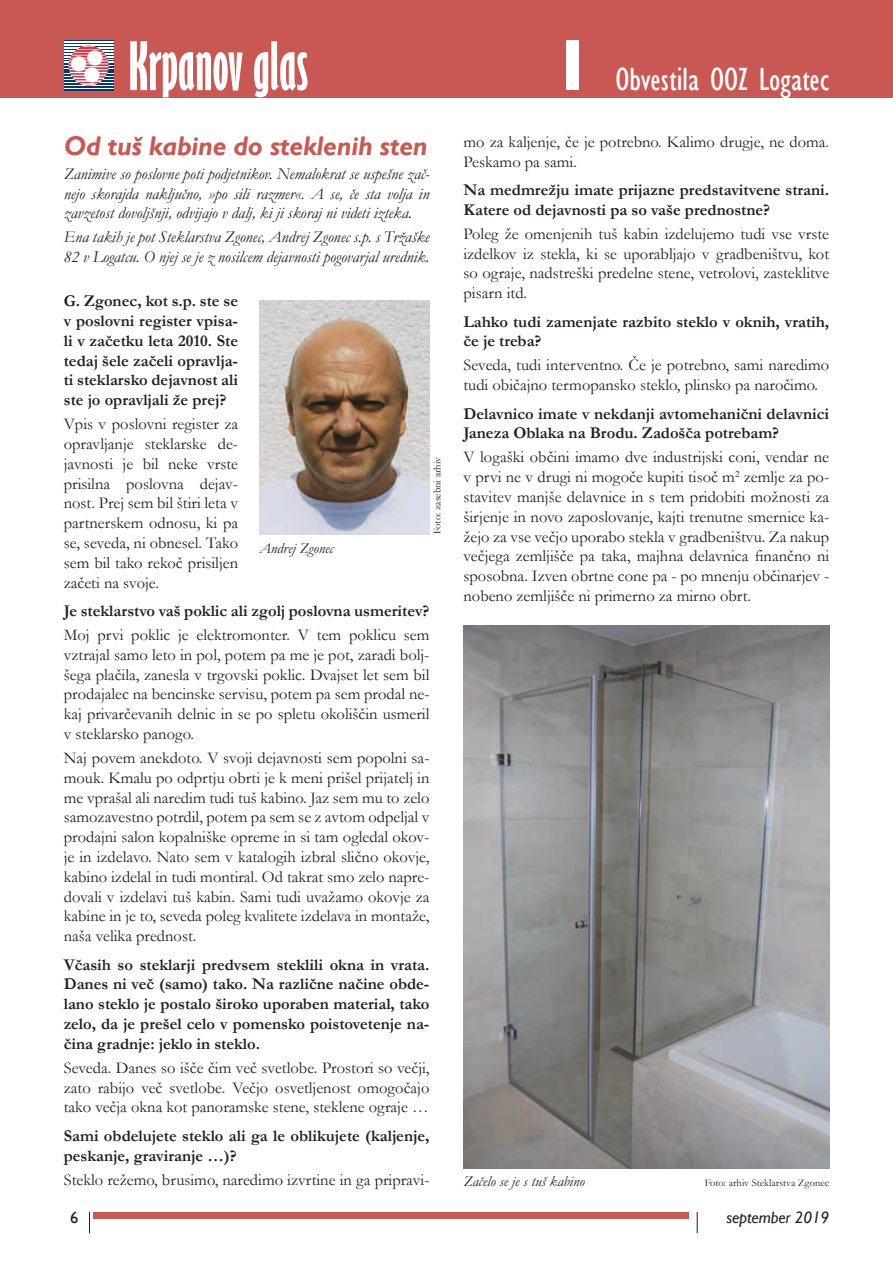
<style>
.page{position:relative;width:893px;height:1263px;background:#fff}
.page>*{position:absolute;margin:0;border:0;box-sizing:border-box;transform-origin:0 0}
.t1{font:700 extra-condensed 61.5px "Gill Sans";color:#fff}
.t2{font:condensed 33px "Gill Sans";color:#fff}
.t3{font:italic 700 27px "Gill Sans";letter-spacing:-.01em;color:#ca5852}
.t4{font:16.5px/19.8px "Garamond";color:#231f20;text-align:justify}
.t5{font:700 16.5px/19.8px "Garamond";color:#231f20}
.t6{font:italic 16.5px/19.8px "Garamond";color:#231f20;text-align:justify}
.t7{font:italic 16.5px "Gill Sans";letter-spacing:-.01em;color:#231f20}
.t8{font:16.5px "Gill Sans";color:#231f20}
.t9{font:italic 15px "Garamond";color:#231f20}
.t10{font:10.5px "Garamond";color:#231f20}
</style>
<div class="page">
<svg style="left:89px;top:1212px;width:1px;height:21px"></svg>
<div style="left:94px;top:1212px;width:595px;height:6px;background:#ca5852"></div>
<svg style="left:697px;top:1212px;width:1px;height:21px"></svg>
<div style="left:0;top:0;width:893px;height:98px;background:#ca5852"></div>
<div style="left:566px;top:41px;width:13px;height:49px;background:#fff"></div>
<svg style="left:64px;top:41px;width:49px;height:49px"></svg>
<hr style="left:64px;top:43px;width:49px;height:1px;background:#003976">
<hr style="left:64px;top:46px;width:49px;height:1px;background:#003976">
<hr style="left:64px;top:49px;width:49px;height:1px;background:#003976">
<hr style="left:64px;top:52px;width:49px;height:1px;background:#003976">
<hr style="left:64px;top:55px;width:49px;height:1px;background:#003976">
<hr style="left:64px;top:58px;width:49px;height:1px;background:#003976">
<hr style="left:64px;top:60px;width:49px;height:1px;background:#003976">
<hr style="left:64px;top:63px;width:49px;height:1px;background:#003976">
<hr style="left:64px;top:66px;width:49px;height:1px;background:#003976">
<hr style="left:64px;top:69px;width:49px;height:1px;background:#003976">
<hr style="left:64px;top:72px;width:49px;height:1px;background:#003976">
<hr style="left:64px;top:75px;width:49px;height:1px;background:#003976">
<hr style="left:64px;top:78px;width:49px;height:1px;background:#003976">
<hr style="left:64px;top:80px;width:49px;height:2px;background:#003976">
<hr style="left:64px;top:83px;width:49px;height:2px;background:#003976">
<hr style="left:64px;top:86px;width:49px;height:2px;background:#003976">
<hr style="left:64px;top:41px;width:49px;height:1px;background:#003976">
<hr style="left:64px;top:89px;width:49px;height:1px;background:#003976">
<svg style="left:69px;top:46px;width:40px;height:39px;background:#d7afbb"></svg>
<img style="left:259px;top:300px;width:170px;height:234px">
<img style="left:463px;top:625px;width:366px;height:543px">
<h1 class="t1" style="left:129px;top:29px;width:181px">Krpanov glas</h1>
<h3 class="t3" style="left:64px;top:130px;width:366px">Od tuš kabine do steklenih sten</h3>
<p class="t6" style="left:64px;top:163px;width:367px">Zanimive so poslovne poti podjetnikov. Nemalokrat se uspešne zač&shy;nejo skorajda naključno, »po sili razmer«. A se, če sta volja in zavzetost dovoljšnji, odvijajo v dalj, ki ji skoraj ni videti izteka.</p>
<p class="t6" style="left:64px;top:227px;width:367px">Ena takih je pot Steklarstva Zgonec, Andrej Zgonec s.p. s Tržaške<br>82 v Logatcu. O njej se je z nosilcem dejavnosti pogovarjal urednik.</p>
<p class="t5" style="left:64px;top:291px;width:176px;text-align:justify">G. Zgonec, kot s.p. ste se v poslovni register vpisa&shy;li v začetku leta 2010. Ste tedaj šele začeli opravlja&shy;ti steklarsko dejavnost ali ste jo opravljali že prej?</p>
<p class="t4" style="left:64px;top:414px;width:176px">Vpis v poslovni register za opravljanje steklarske de&shy;javnosti je bil neke vrste prisilna poslovna dejav&shy;nost. Prej sem bil štiri leta v partnerskem odnosu, ki pa se, seveda, ni obnesel. Tako sem bil tako rekoč prisiljen začeti na svoje.</p>
<p class="t5" style="left:64px;top:601px;width:367px">Je steklarstvo vaš poklic ali zgolj poslovna usmeritev?</p>
<p class="t4" style="left:64px;top:624px;width:367px">Moj prvi poklic je elektromonter. V tem poklicu sem vztrajal samo leto in pol, potem pa me je pot, zaradi bolj&shy;šega plačila, zanesla v trgovski poklic. Dvajset let sem bil prodajalec na bencinske servisu, potem pa sem prodal ne&shy;kaj privarčevanih delnic in se po spletu okoliščin usmeril v steklarsko panogo.</p>
<p class="t4" style="left:64px;top:747px;width:367px">Naj povem anekdoto. V svoji dejavnosti sem popolni sa&shy;mouk. Kmalu po odprtju obrti je k meni prišel prijatelj in me vprašal ali naredim tudi tuš kabino. Jaz sem mu to zelo samozavestno potrdil, potem pa sem se z avtom odpeljal v prodajni salon kopalniške opreme in si tam ogledal okov&shy;je in izdelavo. Nato sem v katalogih izbral slično okovje, kabino izdelal in tudi montiral. Od takrat smo zelo napre&shy;dovali v izdelavi tuš kabin. Sami tudi uvažamo okovje za kabine in je to, seveda poleg kvalitete izdelava in montaže, naša velika prednost.</p>
<p class="t5" style="left:64px;top:954px;width:367px;text-align:justify">Včasih so steklarji predvsem steklili okna in vrata.<br>Danes ni več (samo) tako. Na različne načine obde&shy;lano steklo je postalo široko uporaben material, tako zelo, da je prešel celo v pomensko poistovetenje na&shy;čina gradnje: jeklo in steklo.</p>
<p class="t4" style="left:64px;top:1057px;width:367px">Seveda. Danes so išče čim več svetlobe. Prostori so večji, zato rabijo več svetlobe. Večjo osvetljenost omogočajo tako večja okna kot panoramske stene, steklene ograje …</p>
<p class="t5" style="left:64px;top:1126px;width:367px">Sami obdelujete steklo ali ga le oblikujete (kaljenje, peskanje, graviranje …)?</p>
<p class="t4" style="left:64px;top:1169px;width:367px">Steklo režemo, brusimo, naredimo izvrtine in ga pripravi-</p>
<p class="t10" style="left:430px;top:534px;width:79px;rotate:-90deg">Foto: zasebni arhiv</p>
<p class="t9" style="left:259px;top:538px;width:76px">Andrej Zgonec</p>
<h2 class="t2" style="left:616px;top:59px;width:215px">Obvestila OOZ Logatec</h2>
<p class="t4" style="left:463px;top:131px;width:367px">mo za kaljenje, če je potrebno. Kalimo drugje, ne doma.<br>Peskamo pa sami.</p>
<p class="t5" style="left:463px;top:180px;width:367px">Na medmrežju imate prijazne predstavitvene strani.<br>Katere od dejavnosti pa so vaše prednostne?</p>
<p class="t4" style="left:463px;top:223px;width:367px">Poleg že omenjenih tuš kabin izdelujemo tudi vse vrste izdelkov iz stekla, ki se uporabljajo v gradbeništvu, kot so ograje, nadstreški predelne stene, vetrolovi, zasteklitve pisarn itd.</p>
<p class="t5" style="left:463px;top:311px;width:367px">Lahko tudi zamenjate razbito steklo v oknih, vratih, če je treba?</p>
<p class="t4" style="left:463px;top:355px;width:367px">Seveda, tudi interventno. Če je potrebno, sami naredimo tudi običajno termopansko steklo, plinsko pa naročimo.</p>
<p class="t5" style="left:463px;top:403px;width:367px">Delavnico imate v nekdanji avtomehanični delavnici<br>Janeza Oblaka na Brodu. Zadošča potrebam?</p>
<p class="t4" style="left:463px;top:447px;width:367px">V logaški občini imamo dve industrijski coni, vendar ne v prvi ne v drugi ni mogoče kupiti tisoč m<sup>2</sup> zemlje za po&shy;stavitev manjše delavnice in s tem pridobiti možnosti za širjenje in novo zaposlovanje, kajti trenutne smernice ka&shy;žejo za vse večjo uporabo stekla v gradbeništvu. Za nakup večjega zemljišče pa taka, majhna delavnica finančno ni sposobna. Izven obrtne cone pa - po mnenju občinarjev - nobeno zemljišče ni primerno za mirno obrt.</p>
<p class="t9" style="left:463px;top:1171px;width:123px">Začelo se je s tuš kabino</p>
<p class="t10" style="left:705px;top:1176px;width:126px">Foto: arhiv Steklarstva Zgonec</p>
<p class="t8" style="left:70px;top:1208px;width:10px">6</p>
<p class="t7" style="left:726px;top:1208px;width:104px">september 2019</p>
</div>
